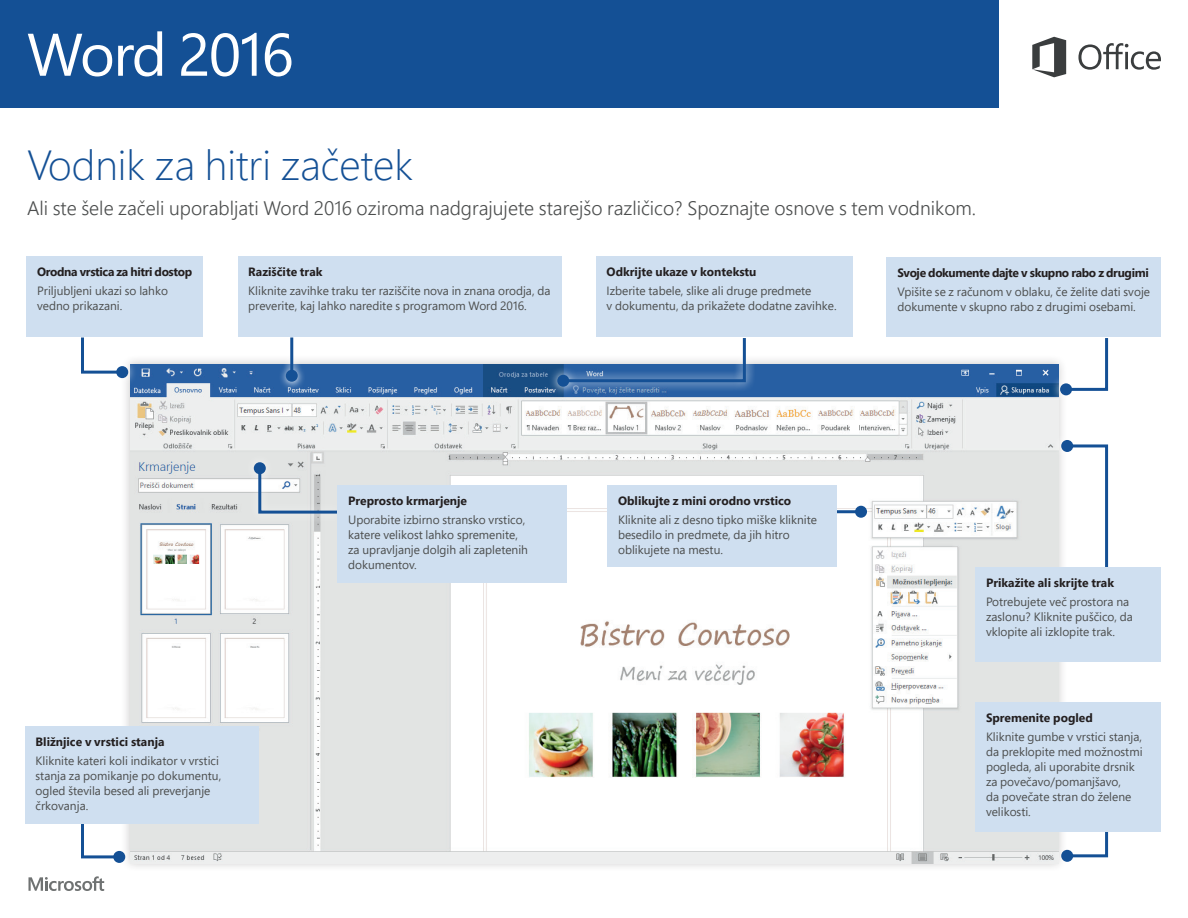
<style>
.page{position:relative;width:1188px;height:918px;background:#fff}
.page>*{position:absolute;margin:0;border:0;box-sizing:border-box;transform-origin:0 0}
.t1{font:60px "Segoe Pro";letter-spacing:-.025em;color:#fff}
.t2{font:300 42px "Segoe Pro";color:#145095}
.t3{font:300 19.5px "Segoe Pro";color:#4c4e4e}
.t4{font:12px/15px "Segoe Pro";color:#4c4e4e}
.t5{font:700 12px "Segoe Pro";color:#231f20}
.t6{font:700 12px "Segoe Pro";letter-spacing:-.03em;color:#231f20}
</style>
<div class="page">
<div style="left:0;top:0;width:999px;height:108px;background:#145095"></div>
<svg style="left:1078px;top:43px;width:83px;height:27px"></svg>
<svg style="left:1032px;top:37px;width:34px;height:40px"></svg>
<div style="left:121px;top:355px;width:947px;height:518px;background:#f5f5f5"></div>
<img style="left:130px;top:364px;width:928px;height:499px">
<svg style="left:28px;top:876px;width:76px;height:15px"></svg>
<div style="left:1052px;top:799px;width:66px;height:72px;background:#fff;opacity:.75"></div>
<svg style="left:1064px;top:831px;width:46px;height:28px"></svg>
<div style="left:1061px;top:850px;width:12px;height:12px;background:#145095;border-radius:50%"></div>
<svg style="left:119px;top:362px;width:19px;height:25px"></svg>
<svg style="left:81px;top:337px;width:44px;height:38px"></svg>
<div style="left:116px;top:366px;width:12px;height:12px;background:#145095;border-radius:50%"></div>
<svg style="left:548px;top:362px;width:208px;height:34px;background:#3c6da7"></svg>
<svg style="left:560px;top:338px;width:187px;height:46px"></svg>
<div style="left:557px;top:375px;width:12px;height:12px;background:#145095;border-radius:50%"></div>
<svg style="left:279px;top:337px;width:27px;height:54px"></svg>
<hr style="left:290px;top:337px;width:3px;height:39px;background:#145095">
<div style="left:286px;top:370px;width:12px;height:12px;background:#145095;border-radius:50%"></div>
<svg style="left:1052px;top:431px;width:21px;height:136px;fill:#e9e9e9"></svg>
<svg style="left:1064px;top:443px;width:45px;height:124px"></svg>
<div style="left:1061px;top:440px;width:12px;height:12px;background:#145095;border-radius:50%"></div>
<div style="left:71px;top:813px;width:63px;height:59px;background:#fff;opacity:.75"></div>
<svg style="left:80px;top:824px;width:42px;height:36px"></svg>
<div style="left:113px;top:851px;width:12px;height:12px;background:#145095;border-radius:50%"></div>
<svg style="left:1051px;top:362px;width:21px;height:43px"></svg>
<svg style="left:1063px;top:338px;width:46px;height:54px"></svg>
<div style="left:1060px;top:383px;width:12px;height:12px;background:#145095;border-radius:50%"></div>
<div style="left:245px;top:453px;width:102px;height:70px;background:#fff;opacity:.75"></div>
<svg style="left:257px;top:465px;width:83px;height:50px"></svg>
<div style="left:254px;top:462px;width:12px;height:12px;background:#145095;border-radius:50%"></div>
<hr style="left:837px;top:510px;width:24px;height:3px;background:#145095">
<div style="left:855px;top:506px;width:12px;height:12px;background:#145095;border-radius:50%"></div>
<div style="left:238px;top:256px;width:324px;height:81px;background:#cfdff0"></div>
<div style="left:26px;top:256px;width:177px;height:81px;background:#cfdff0"></div>
<div style="left:338px;top:485px;width:229px;height:98px;background:#cfdff0"></div>
<div style="left:596px;top:256px;width:257px;height:81px;background:#cfdff0"></div>
<div style="left:887px;top:257px;width:274px;height:80px;background:#cfdff0"></div>
<div style="left:975px;top:567px;width:186px;height:95px;background:#cfdff0"></div>
<div style="left:975px;top:702px;width:186px;height:129px;background:#cfdff0"></div>
<div style="left:608px;top:485px;width:229px;height:82px;background:#cfdff0"></div>
<div style="left:25px;top:726px;width:233px;height:98px;background:#cfdff0"></div>
<h1 class="t1" style="left:27px;top:13px;width:268px">Word 2016</h1>
<h2 class="t2" style="left:27px;top:136px;width:388px">Vodnik za hitri začetek</h2>
<h3 class="t3" style="left:27px;top:195px;width:951px">Ali ste šele začeli uporabljati Word 2016 oziroma nadgrajujete starejšo različico? Spoznajte osnove s tem vodnikom.</h3>
<p class="t6" style="left:37px;top:263px;width:157px">Orodna vrstica za hitri dostop</p>
<p class="t4" style="left:37px;top:283px;width:132px">Priljubljeni ukazi so lahko vedno prikazani.</p>
<p class="t5" style="left:248px;top:263px;width:76px">Raziščite trak</p>
<p class="t4" style="left:248px;top:283px;width:304px">Kliknite zavihke traku ter raziščite nova in znana orodja, da preverite, kaj lahko naredite s programom Word 2016.</p>
<p class="t5" style="left:607px;top:263px;width:151px">Odkrijte ukaze v kontekstu</p>
<p class="t4" style="left:607px;top:283px;width:232px">Izberite tabele, slike ali druge predmete<br>v dokumentu, da prikažete dodatne zavihke.</p>
<p class="t6" style="left:897px;top:264px;width:253px">Svoje dokumente dajte v skupno rabo z drugimi</p>
<p class="t4" style="left:897px;top:284px;width:254px">Vpišite se z računom v oblaku, če želite dati svoje dokumente v skupno rabo z drugimi osebami.</p>
<p class="t5" style="left:36px;top:733px;width:130px">Bližnjice v vrstici stanja</p>
<p class="t4" style="left:36px;top:753px;width:187px">Kliknite kateri koli indikator v vrstici stanja za pomikanje po dokumentu, ogled števila besed ali preverjanje črkovanja.</p>
<p class="t5" style="left:348px;top:492px;width:120px">Preprosto krmarjenje</p>
<p class="t4" style="left:348px;top:512px;width:181px">Uporabite izbirno stransko vrstico, katere velikost lahko spremenite, za upravljanje dolgih ali zapletenih dokumentov.</p>
<p class="t5" style="left:618px;top:492px;width:175px">Oblikujte z mini orodno vrstico</p>
<p class="t4" style="left:618px;top:512px;width:200px">Kliknite ali z desno tipko miške kliknite besedilo in predmete, da jih hitro oblikujete na mestu.</p>
<p class="t5" style="left:986px;top:574px;width:130px">Prikažite ali skrijte trak</p>
<p class="t4" style="left:986px;top:594px;width:149px">Potrebujete več prostora na zaslonu? Kliknite puščico, da vklopite ali izklopite trak.</p>
<p class="t5" style="left:986px;top:709px;width:108px">Spremenite pogled</p>
<p class="t4" style="left:986px;top:729px;width:158px">Kliknite gumbe v vrstici stanja, da preklopite med možnostmi pogleda, ali uporabite drsnik za povečavo/pomanjšavo,<br>da povečate stran do želene velikosti.</p>
</div>
